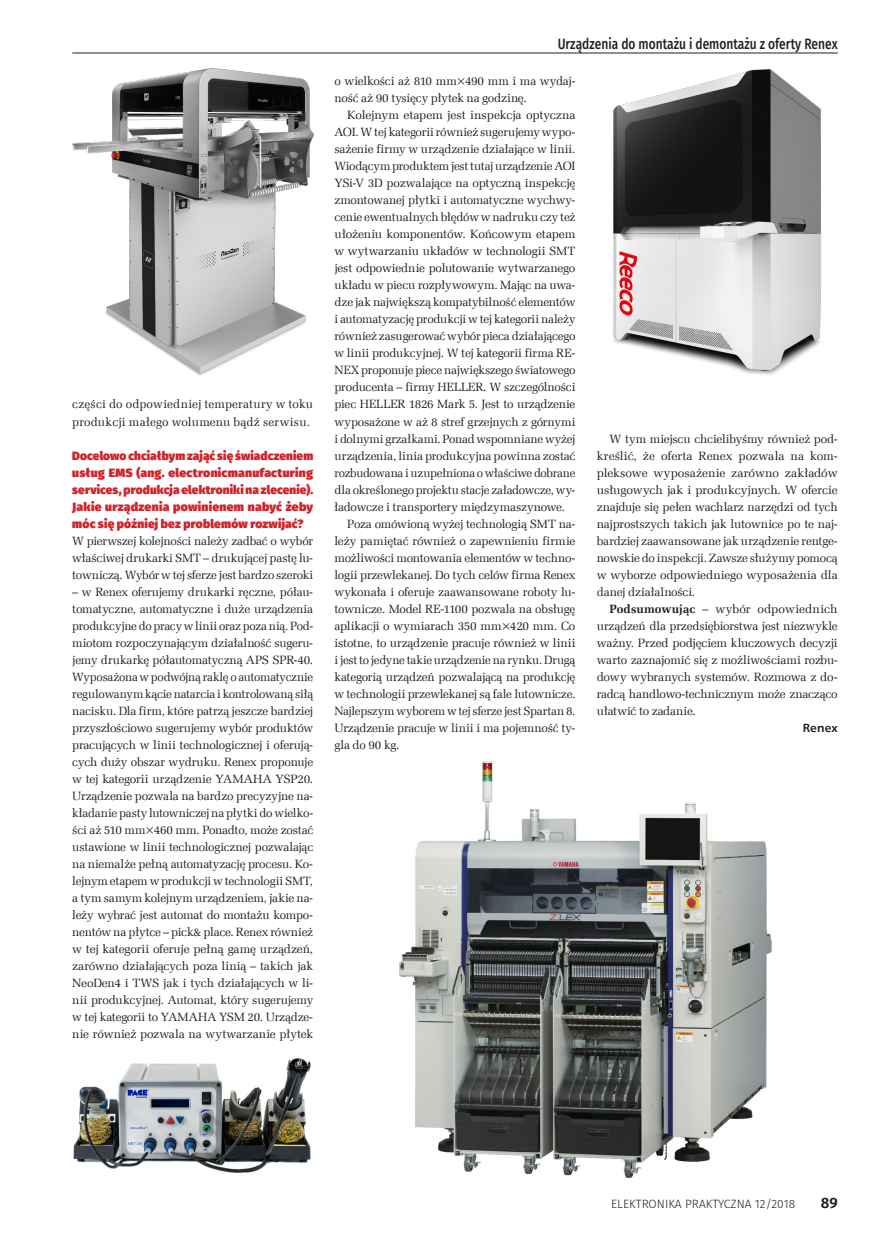
<style>
.page{position:relative;width:893px;height:1234px;background:#fff}
.page>*{position:absolute;margin:0;border:0;box-sizing:border-box;transform-origin:0 0}
.t1{font:500 15px "Fira Sans";color:#231f20;scale:.8 1}
.t2{font:600 15px "Fira Sans";color:#231f20}
._1_Body{font:12px/17px "Zapf Ellipt EU";letter-spacing:-.01em;color:#231f20;text-align:justify}
._1_Body-2{font:900 12px/17px "Fira Sans";letter-spacing:.015em;color:#d1232a;text-align:justify}
._1_Body-3{font:12px/17px "Zapf Ellipt EU";letter-spacing:.015em;color:#231f20}
.t3{font:300 12px "Fira Sans";color:#231f20}
._0_autor{font:700 12px "Humnst 777 EU";letter-spacing:.02em;color:#231f20}
.s1{font-weight:700}
</style>
<div class="page">
<img style="left:399px;top:761px;width:373px;height:417px">
<hr style="left:72px;top:53px;width:766px;height:1px;background:#231f20">
<img style="left:72px;top:68px;width:241px;height:308px">
<img style="left:73px;top:1058px;width:238px;height:115px">
<img style="left:613px;top:69px;width:209px;height:306px">
<p class="_1_Body-3" style="left:72px;top:396px;width:242px">części do odpowiedniej temperatury w toku produkcji małego wolumenu bądź serwisu.</p>
<p class="_1_Body-2" style="left:72px;top:445px;width:242px">Docelowo chciałbym zająć się świadczeniem usług EMS (ang. electronicmanufacturing services, produkcja elektroniki na zlecenie).<br>Jakie urządzenia powinienem nabyć żeby móc się później bez problemów rozwijać?</p>
<p class="_1_Body" style="left:72px;top:532px;width:242px">W pierwszej kolejności należy zadbać o wybór właściwej drukarki SMT – drukującej pastę lu&shy;towniczą. Wybór w tej sferze jest bardzo szeroki</p>
<p class="_1_Body" style="left:72px;top:583px;width:242px">– w Renex oferujemy drukarki ręczne, półau&shy;tomatyczne, automatyczne i duże urządzenia produkcyjne do pracy w linii oraz poza nią. Pod&shy;miotom rozpoczynającym działalność sugeru&shy;jemy drukarkę półautomatyczną APS SPR-40.<br>Wyposażona w podwójną raklę o automatycznie regulowanym kącie natarcia i kontrolowaną siłą nacisku. Dla firm, które patrzą jeszcze bardziej przyszłościowo sugerujemy wybór produktów pracujących w linii technologicznej i oferują&shy;cych duży obszar wydruku. Renex proponuje w tej kategorii urządzenie YAMAHA YSP20.<br>Urządzenie pozwala na bardzo precyzyjne na&shy;kładanie pasty lutowniczej na płytki do wielko&shy;ści aż 510 mm×460 mm. Ponadto, może zostać ustawione w linii technologicznej pozwalając na niemalże pełną automatyzację procesu. Ko&shy;lejnym etapem w produkcji w technologii SMT, a tym samym kolejnym urządzeniem, jakie na&shy;leży wybrać jest automat do montażu kompo&shy;nentów na płytce – pick&amp; place. Renex również w tej kategorii oferuje pełną gamę urządzeń, zarówno działających poza linią – takich jak NeoDen4 i TWS jak i tych działających w li&shy;nii produkcyjnej. Automat, który sugerujemy w tej kategorii to YAMAHA YSM 20. Urządze&shy;nie również pozwala na wytwarzanie płytek</p>
<p class="t1" style="left:558px;top:32px;width:351px">Urządzenia do montażu i demontażu z oferty Renex</p>
<p class="_1_Body" style="left:334px;top:73px;width:242px">o wielkości aż 810 mm×490 mm i ma wydaj&shy;ność aż 90 tysięcy płytek na godzinę.</p>
<p class="_1_Body" style="left:334px;top:107px;width:242px;text-indent:13px">Kolejnym etapem jest inspekcja optyczna AOI. W tej kategorii również sugerujemy wypo&shy;sażenie firmy w urządzenie działające w linii.<br>Wiodącym produktem jest tutaj urządzenie AOI YSi-V 3D pozwalające na optyczną inspekcję zmontowanej płytki i automatyczne wychwy&shy;cenie ewentualnych błędów w nadruku czy też ułożeniu komponentów. Końcowym etapem w wytwarzaniu układów w technologii SMT jest odpowiednie polutowanie wytwarzanego układu w piecu rozpływowym. Mając na uwa&shy;dze jak największą kompatybilność elementów i automatyzację produkcji w tej kategorii należy również zasugerować wybór pieca działającego w linii produkcyjnej. W tej kategorii firma RE-NEX proponuje piece największego światowego producenta – firmy HELLER. W szczególności piec HELLER 1826 Mark 5. Jest to urządzenie wyposażone w aż 8 stref grzejnych z górnymi i dolnymi grzałkami. Ponad wspomniane wyżej urządzenia, linia produkcyjna powinna zostać rozbudowana i uzupełniona o właściwe dobrane dla określonego projektu stacje załadowcze, wy&shy;ładowcze i transportery międzymaszynowe.</p>
<p class="_1_Body" style="left:334px;top:515px;width:242px;text-indent:13px">Poza omówioną wyżej technologią SMT na&shy;leży pamiętać również o zapewnieniu firmie możliwości montowania elementów w techno&shy;logii przewlekanej. Do tych celów firma Renex wykonała i oferuje zaawansowane roboty lu&shy;townicze. Model RE-1100 pozwala na obsługę aplikacji o wymiarach 350 mm×420 mm. Co istotne, to urządzenie pracuje również w linii i jest to jedyne takie urządzenie na rynku. Drugą kategorią urządzeń pozwalającą na produkcję w technologii przewlekanej są fale lutownicze.<br>Najlepszym wyborem w tej sferze jest Spartan 8.<br>Urządzenie pracuje w linii i ma pojemność ty&shy;gla do 90 kg.</p>
<p class="_1_Body" style="left:597px;top:430px;width:242px;text-indent:13px">W tym miejscu chcielibyśmy również pod&shy;kreślić, że oferta Renex pozwala na kom&shy;pleksowe wyposażenie zarówno zakładów usługowych jak i produkcyjnych. W ofercie znajduje się pełen wachlarz narzędzi od tych najprostszych takich jak lutownice po te naj&shy;bardziej zaawansowane jak urządzenie rentge&shy;nowskie do inspekcji. Zawsze służymy pomocą w wyborze odpowiedniego wyposażenia dla danej działalności.</p>
<p class="_1_Body" style="left:597px;top:600px;width:242px;text-indent:13px"><span class="s1">Podsumowując</span> – wybór odpowiednich urządzeń dla przedsiębiorstwa jest niezwykle ważny. Przed podjęciem kluczowych decyzji warto zaznajomić się z możliwościami rozbu&shy;dowy wybranych systemów. Rozmowa z do&shy;radcą handlowo-technicznym może znacząco ułatwić to zadanie.</p>
<p class="_0_autor" style="left:803px;top:720px;width:37px">Renex</p>
<p class="t3" style="left:611px;top:1195px;width:186px">ELEKTRONIKA PRAKTYCZNA 12/2018</p>
<p class="t2" style="left:821px;top:1190px;width:18px">89</p>
</div>
